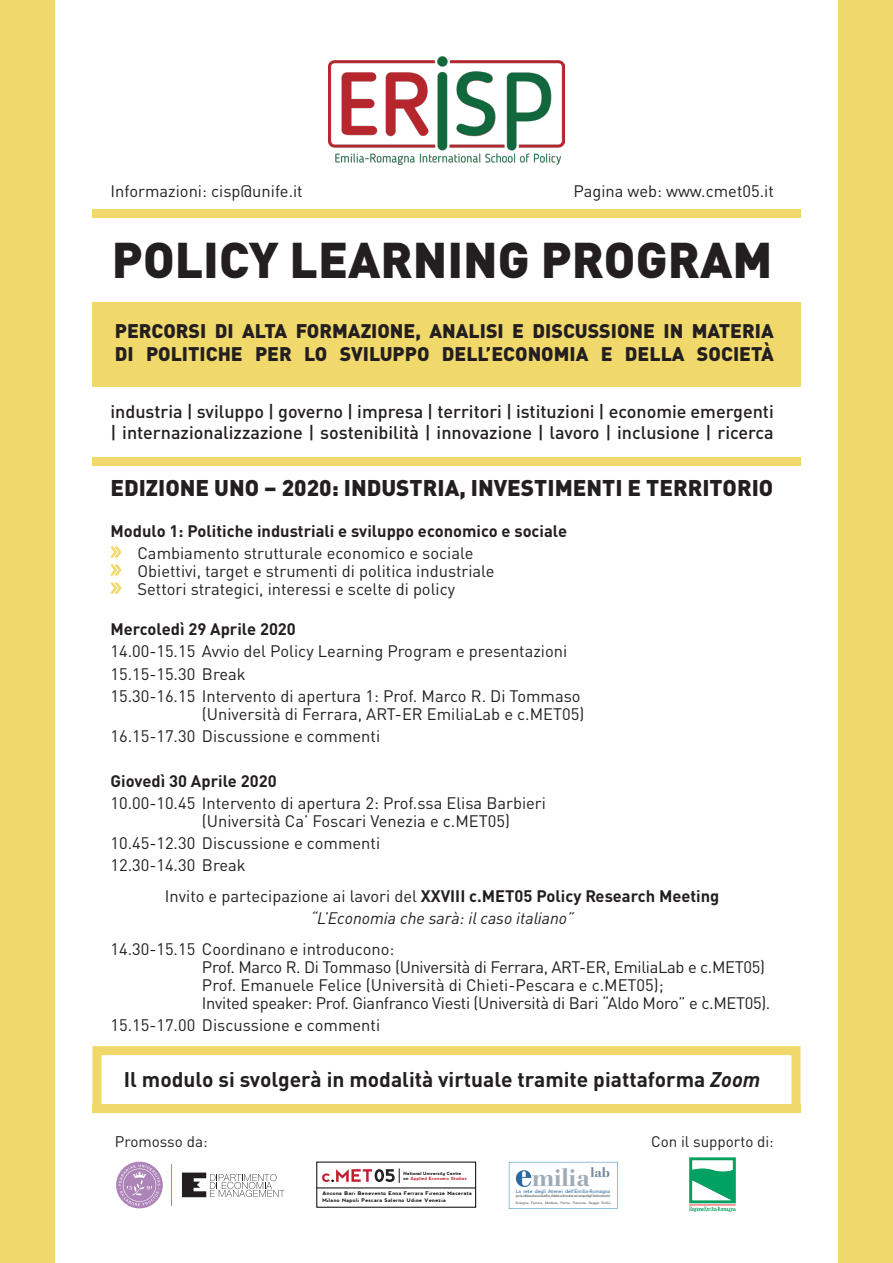
<style>
.page{position:relative;width:893px;height:1263px;background:#fff}
.page>*{position:absolute;margin:0;border:0;box-sizing:border-box;transform-origin:0 0}
.t1{font:900 49.5px "DIN Pro";color:#231f20}
.t2{font:700 26.1px "Parma W15";color:#9dacb7}
.parsimp{font:900 22.5px "DIN Pro";color:#231f20}
.parsimp-2{font:700 21px "DIN Pro";color:#231f20}
.t3{font:900 19.5px/23.4px "DIN Pro";color:#231f20}
.t4{font:500 18px/21px "DIN Pro";color:#231f20}
.parsimp-3{font:16.5px/18px "DIN Pro";color:#231f20;text-align:right}
.parsimp-4{font:16.5px/18px "DIN Pro";letter-spacing:-.02em;color:#231f20}
.parsimp-5{font:700 16.5px "DIN Pro";color:#231f20}
.parsimp-6{font:italic 16.5px "DIN Pro";color:#231f20}
.t5{font:15.15px "DIN Pro";color:#231f20}
.t6{font:700 4.95px/6.6px "nevis";letter-spacing:.065em;color:#000001}
.t7{font:500 4.95px "Avenir";color:#2b6aa0}
.t8{font:700 4.35px/5.2px "nevis";letter-spacing:.025em;color:#000001}
.t9{font:500 3.6px "Avenir Next Condensed";letter-spacing:-.05em;color:#4c555b}
.t10{font:500 3.3px "Avenir";color:#4c555b}
.s1{font-family:"Myriad Pro";font-size:27px;color:#f1d86a}
.s2{font-weight:400}
.s3{font-style:italic}
.s4{color:#be1d2c}
</style>
<div class="page">
<div style="left:839px;top:0;width:54px;height:1263px;background:#f1d86a"></div>
<div style="left:0;top:0;width:54px;height:1263px;background:#f1d86a"></div>
<div style="left:92px;top:209px;width:708px;height:9px;background:#f1d86a"></div>
<div style="left:92px;top:302px;width:708px;height:84px;background:#f1d86a"></div>
<div style="left:92px;top:457px;width:708px;height:9px;background:#f1d86a"></div>
<img style="left:329px;top:56px;width:235px;height:109px">
<div style="left:92px;top:1046px;width:708px;height:67px;border:9px solid #f1d86a"></div>
<hr style="left:317px;top:1188px;width:159px;height:1px;background:#000001">
<svg style="left:322px;top:1168px;width:78px;height:15px"></svg>
<div style="left:116px;top:1162px;width:47px;height:46px;background:#ad84b7;border-radius:50%"></div>
<svg style="left:119px;top:1164px;width:41px;height:42px"></svg>
<hr style="left:171px;top:1164px;width:1px;height:42px;background:#ad84b7">
<svg style="left:182px;top:1172px;width:103px;height:25px"></svg>
<img style="left:689px;top:1157px;width:46px;height:54px">
<svg style="left:509px;top:1162px;width:108px;height:47px"></svg>
<p class="parsimp-3" style="left:110px;top:180px;width:194px">Informazioni: cisp@unife.it</p>
<p class="parsimp-3" style="left:573px;top:180px;width:202px">Pagina web: www.cmet05.it</p>
<p class="t1" style="left:112px;top:217px;width:662px">POLICY LEARNING PROGRAM</p>
<p class="t3" style="left:115px;top:317px;width:660px">PERCORSI DI ALTA FORMAZIONE, ANALISI E DISCUSSIONE IN MATERIA<br>DI POLITICHE PER LO SVILUPPO DELL’ECONOMIA E DELLA SOCIETÀ</p>
<p class="t4" style="left:110px;top:399px;width:665px">industria | sviluppo | governo | impresa | territori | istituzioni | economie emergenti | internazionalizzazione | sostenibilità | innovazione | lavoro | inclusione | ricerca</p>
<p class="parsimp" style="left:110px;top:469px;width:664px">EDIZIONE UNO – 2020: INDUSTRIA, INVESTIMENTI E TERRITORIO</p>
<p class="parsimp-5" style="left:110px;top:517px;width:458px">Modulo 1: Politiche industriali e sviluppo economico e sociale</p>
<p class="parsimp-3" style="left:110px;top:542px;width:365px"><span class="s1">»</span> Cambiamento strutturale economico e sociale</p>
<p class="parsimp-3" style="left:110px;top:560px;width:386px"><span class="s1">»</span> Obiettivi, target e strumenti di politica industriale</p>
<p class="parsimp-3" style="left:110px;top:578px;width:346px"><span class="s1">»</span> Settori strategici, interessi e scelte di policy</p>
<p class="parsimp-5" style="left:110px;top:615px;width:187px">Mercoledì 29 Aprile 2020</p>
<p class="parsimp-3" style="left:110px;top:641px;width:458px">14.00-15.15 Avvio del Policy Learning Program e presentazioni</p>
<p class="parsimp-3" style="left:110px;top:663px;width:137px">15.15-15.30 Break</p>
<p class="parsimp-3" style="left:110px;top:685px;width:475px">15.30-16.15 Intervento di apertura 1: Prof. Marco R. Di Tommaso (Università di Ferrara, ART-ER EmiliaLab e c.MET05)</p>
<p class="parsimp-3" style="left:110px;top:725px;width:271px">16.15-17.30 Discussione e commenti</p>
<p class="parsimp-5" style="left:110px;top:767px;width:168px">Giovedì 30 Aprile 2020</p>
<p class="parsimp-3" style="left:202px;top:792px;width:346px;text-align:left;text-indent:-91px">10.00-10.45 Intervento di apertura 2: Prof.ssa Elisa Barbieri (Università Ca’ Foscari Venezia e c.MET05)</p>
<p class="parsimp-3" style="left:110px;top:832px;width:271px">10.45-12.30 Discussione e commenti</p>
<p class="parsimp-3" style="left:110px;top:855px;width:137px">12.30-14.30 Break</p>
<p class="parsimp-5" style="left:165px;top:882px;width:556px"><span class="s2">Invito e partecipazione ai lavori del</span> XXVIII c.MET05 Policy Research Meeting</p>
<p class="parsimp-6" style="left:310px;top:905px;width:265px">“L’Economia che sarà: il caso italiano”</p>
<p class="parsimp-4" style="left:202px;top:938px;width:570px;text-indent:-91px">14.30-15.15 Coordinano e introducono:<br>Prof. Marco R. Di Tommaso (Università di Ferrara, ART-ER, EmiliaLab e c.MET05)<br>Prof. Emanuele Felice (Università di Chieti-Pescara e c.MET05);<br>Invited speaker: Prof. Gianfranco Viesti (Università di Bari “Aldo Moro” e c.MET05).</p>
<p class="parsimp-3" style="left:110px;top:1015px;width:271px">15.15-17.00 Discussione e commenti</p>
<p class="parsimp-2" style="left:124px;top:1062px;width:638px">Il modulo si svolgerà in modalità virtuale tramite piattaforma <span class="s3">Zoom</span></p>
<p class="t5" style="left:115px;top:1130px;width:94px">Promosso da:</p>
<p class="t5" style="left:651px;top:1130px;width:124px">Con il supporto di:</p>
<p class="t8" style="left:404px;top:1170px;width:65px">National University Centre on <span class="s4">Applied Economic Studies</span></p>
<p class="t6" style="left:322px;top:1190px;width:151px">Ancona Bari Benevento Enna Ferrara Firenze Macerata<br>Milano Napoli Pescara Salerno Udine Venezia</p>
<p class="t2" style="left:532px;top:1163px;width:80px">milia<sup>lab</sup></p>
<p class="t7" style="left:516px;top:1187px;width:96px">La rete degli Atenei dell'Emilia-Romagna</p>
<p class="t9" style="left:516px;top:1194px;width:96px">per la collaborazione scientifica,didattica e formativa nel campo degli Studi economici</p>
<p class="t10" style="left:516px;top:1199px;width:96px">Bologna, Ferrara, Modena, Parma, Piacenza, Reggio Emilia</p>
</div>
